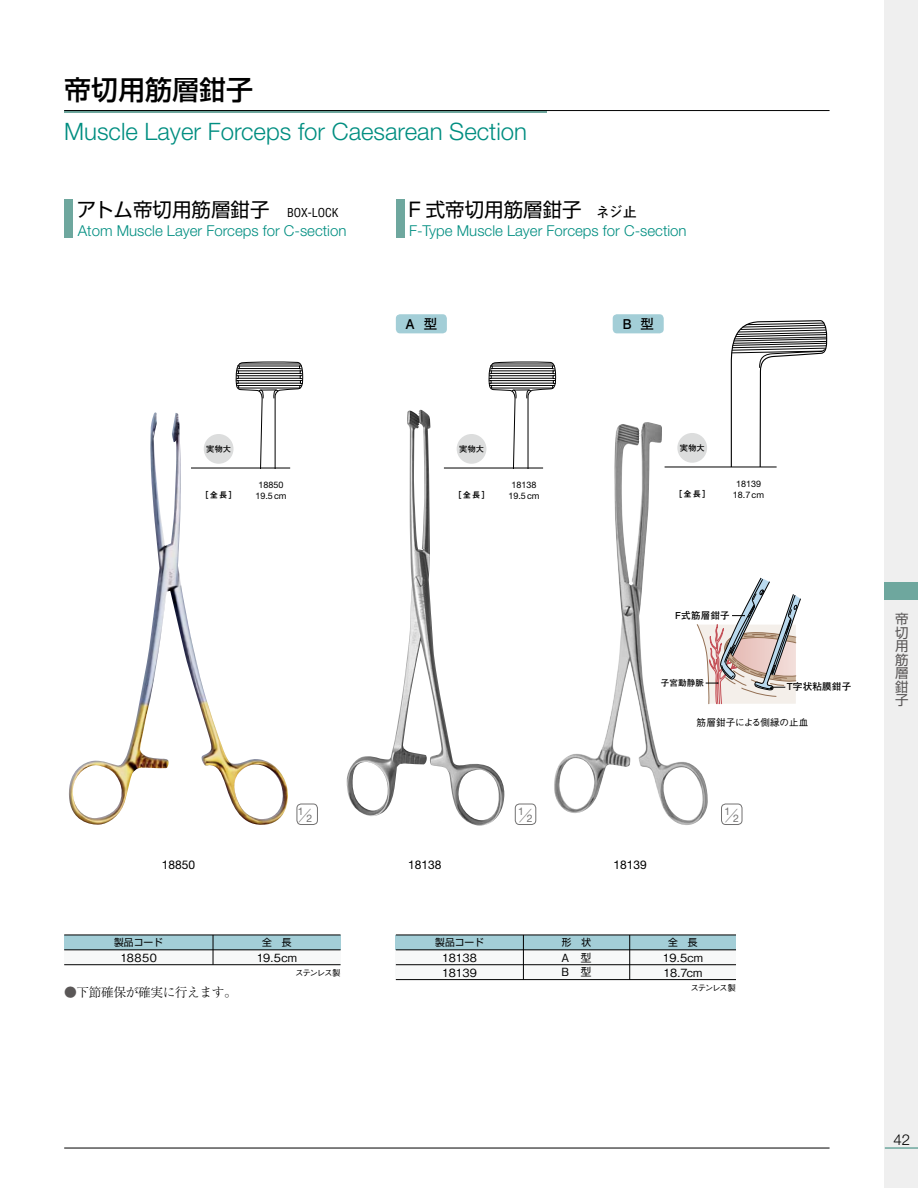
<style>
.page{position:relative;width:918px;height:1188px;background:#fff}
.page>*{position:absolute;margin:0;border:0;box-sizing:border-box;transform-origin:0 0}
.t1{font:500 27px "Shin Go Pro";color:#000}
.t2{font:300 24px "Helvetica Neue";color:#008e81}
.t3{font:19.5px "Shin Go Pro";color:#000}
.t4{font:300 15px "Helvetica Neue";color:#008e81}
.t5{font:300 15px "Helvetica Neue";color:#000}
.t6{font:700 13.5px "Futo Go B101 Pro";color:#000}
.t7{font:13.5px/13.5px "Shin Go Pro";color:#5a5757;text-align:justify}
.t8{font:300 12.75px "Ryumin Pro";letter-spacing:-.035em;color:#000}
.t9{font:12px "Helvetica Neue";color:#000}
.t10{font:condensed 12px "Helvetica";color:#000}
.t11{font:500 11.25px/14.9px "Gothic BBB Pro";letter-spacing:-.01em;color:#000}
.t12{font:10.5px "Helvetica Neue";color:#727171}
.t13{font:9.75px "Shin Go Pro";color:#000}
.t14{font:700 9.6px "Futo Go B101 Pro";letter-spacing:.02em;color:#000}
.t15{font:500 9.6px "Gothic BBB Pro";letter-spacing:-.01em;color:#000}
.t16{font:9px "Helvetica Neue";color:#000}
.t17{font:500 8.55px "Gothic BBB Pro";letter-spacing:-.13em;color:#000}
.t18{font:700 8.55px "Futo Go B101 Pro";letter-spacing:.02em;color:#000}
.t19{font:8.25px "Midashi Go Pro MB31";color:#000}
.t20{font:700 8.25px "Futo Go B101 Pro";color:#000}
.s1{font-weight:200;font-size:18px}
.s2{color:#5a5757}
</style>
<div class="page">
<hr style="left:64px;top:1148px;width:766px;height:1px;background:#000">
<hr style="left:64px;top:111px;width:483px;height:2px;background:#6ea79e">
<hr style="left:64px;top:110px;width:766px;height:1px;background:#000">
<div style="left:64px;top:200px;width:9px;height:38px;background:#6ea79e"></div>
<div style="left:396px;top:200px;width:8px;height:38px;background:#6ea79e"></div>
<div style="left:396px;top:935px;width:340px;height:15px;background:#a3ced7"></div>
<div style="left:396px;top:950px;width:340px;height:30px;background:#f7f8f8"></div>
<hr style="left:396px;top:935px;width:340px;height:1px;background:#000">
<hr style="left:396px;top:949px;width:340px;height:1px;background:#000">
<hr style="left:396px;top:964px;width:340px;height:1px;background:#000">
<hr style="left:396px;top:979px;width:340px;height:1px;background:#000">
<hr style="left:523px;top:935px;width:1px;height:45px;background:#000">
<hr style="left:629px;top:935px;width:1px;height:45px;background:#000">
<svg style="left:235px;top:361px;width:69px;height:107px"></svg>
<svg style="left:488px;top:361px;width:69px;height:107px"></svg>
<hr style="left:444px;top:468px;width:99px;height:1px;background:#000">
<svg style="left:730px;top:320px;width:98px;height:147px"></svg>
<hr style="left:665px;top:467px;width:112px;height:1px;background:#000">
<svg style="left:709px;top:577px;width:92px;height:127px"></svg>
<div style="left:64px;top:935px;width:277px;height:15px;background:#a3ced7"></div>
<div style="left:64px;top:950px;width:277px;height:15px;background:#f7f8f8"></div>
<hr style="left:64px;top:935px;width:277px;height:1px;background:#000">
<hr style="left:64px;top:949px;width:277px;height:1px;background:#000">
<hr style="left:213px;top:935px;width:1px;height:30px;background:#000">
<hr style="left:64px;top:964px;width:277px;height:1px;background:#000">
<div style="left:396px;top:314px;width:51px;height:19px;background:#a3ced7;border-radius:4px"></div>
<div style="left:613px;top:314px;width:51px;height:19px;background:#a3ced7;border-radius:4px"></div>
<div style="left:885px;top:0;width:33px;height:1188px;background:#efefef"></div>
<hr style="left:885px;top:1147px;width:33px;height:2px;background:#6ea79e">
<div style="left:885px;top:583px;width:33px;height:17px;background:#6ea79e"></div>
<img style="left:69px;top:412px;width:221px;height:413px">
<img style="left:553px;top:422px;width:156px;height:403px">
<div style="left:721px;top:804px;width:21px;height:21px;border:1px solid #727171;border-radius:4px"></div>
<div style="left:297px;top:804px;width:21px;height:21px;border:1px solid #727171;border-radius:4px"></div>
<div style="left:515px;top:804px;width:21px;height:21px;border:1px solid #727171;border-radius:4px"></div>
<img style="left:347px;top:410px;width:157px;height:416px">
<p class="t1" style="left:64px;top:68px;width:190px">帝切用筋層鉗子</p>
<p class="t2" style="left:64px;top:116px;width:464px">Muscle Layer Forceps for Caesarean Section</p>
<p class="t3" style="left:77px;top:194px;width:194px">アトム帝切用筋層鉗子</p>
<p class="t4" style="left:78px;top:222px;width:270px">Atom Muscle Layer Forceps for C-section</p>
<p class="t3" style="left:409px;top:194px;width:175px">F 式帝切用筋層鉗子</p>
<p class="t4" style="left:409px;top:222px;width:279px">F-Type Muscle Layer Forceps for C-section</p>
<p class="t10" style="left:287px;top:206px;width:53px">BOX-LOCK</p>
<p class="t6" style="left:596px;top:201px;width:42px">ネジ止</p>
<p class="t6" style="left:405px;top:313px;width:33px">A 型</p>
<p class="t6" style="left:622px;top:313px;width:33px">B 型</p>
<p class="t20" style="left:206px;top:442px;width:26px">実物大</p>
<p class="t20" style="left:459px;top:442px;width:26px">実物大</p>
<p class="t20" style="left:680px;top:441px;width:26px">実物大</p>
<p class="t16" style="left:259px;top:480px;width:27px">18850</p>
<p class="t19" style="left:201px;top:488px;width:38px">［全長］</p>
<p class="t16" style="left:255px;top:490px;width:33px">19.5cm</p>
<p class="t16" style="left:511px;top:480px;width:27px">18138</p>
<p class="t19" style="left:454px;top:488px;width:38px">［全長］</p>
<p class="t16" style="left:508px;top:490px;width:33px">19.5cm</p>
<p class="t16" style="left:736px;top:479px;width:27px">18139</p>
<p class="t19" style="left:674px;top:487px;width:38px">［全長］</p>
<p class="t16" style="left:733px;top:489px;width:33px">18.7cm</p>
<p class="t14" style="left:675px;top:608px;width:56px">F式筋層鉗子</p>
<p class="t18" style="left:661px;top:676px;width:45px">子宮動静脈</p>
<p class="t14" style="left:787px;top:679px;width:66px">T字状粘膜鉗子</p>
<p class="t15" style="left:697px;top:715px;width:113px">筋層鉗子による側縁の止血</p>
<p class="t7" style="left:895px;top:611px;width:14px">帝切用筋層鉗子</p>
<p class="t12" style="left:298px;top:809px;width:16px">1<span class="s1">/</span>2</p>
<p class="t12" style="left:518px;top:809px;width:16px">1<span class="s1">/</span>2</p>
<p class="t12" style="left:725px;top:809px;width:16px">1<span class="s1">/</span>2</p>
<p class="t9" style="left:162px;top:858px;width:35px">18850</p>
<p class="t9" style="left:408px;top:858px;width:35px">18138</p>
<p class="t9" style="left:614px;top:858px;width:35px">18139</p>
<p class="t13" style="left:114px;top:934px;width:50px">製品コード</p>
<p class="t11" style="left:120px;top:949px;width:38px">18850</p>
<p class="t13" style="left:262px;top:935px;width:31px">全　長</p>
<p class="t11" style="left:257px;top:949px;width:42px">19.5cm</p>
<p class="t17" style="left:295px;top:966px;width:47px">ステンレス製</p>
<p class="t13" style="left:435px;top:934px;width:50px">製品コード</p>
<p class="t11" style="left:442px;top:949px;width:36px">18138<br>18139</p>
<p class="t13" style="left:562px;top:934px;width:31px">形　状</p>
<p class="t11" style="left:561px;top:949px;width:32px">A　型<br>B　型</p>
<p class="t13" style="left:668px;top:934px;width:31px">全　長</p>
<p class="t11" style="left:663px;top:949px;width:42px">19.5cm<br>18.7cm</p>
<p class="t8" style="left:64px;top:983px;width:174px"><span class="s2">●</span>下節確保が確実に行えます。</p>
<p class="t17" style="left:690px;top:981px;width:47px">ステンレス製</p>
<p class="t5" style="left:894px;top:1131px;width:18px">42</p>
</div>
